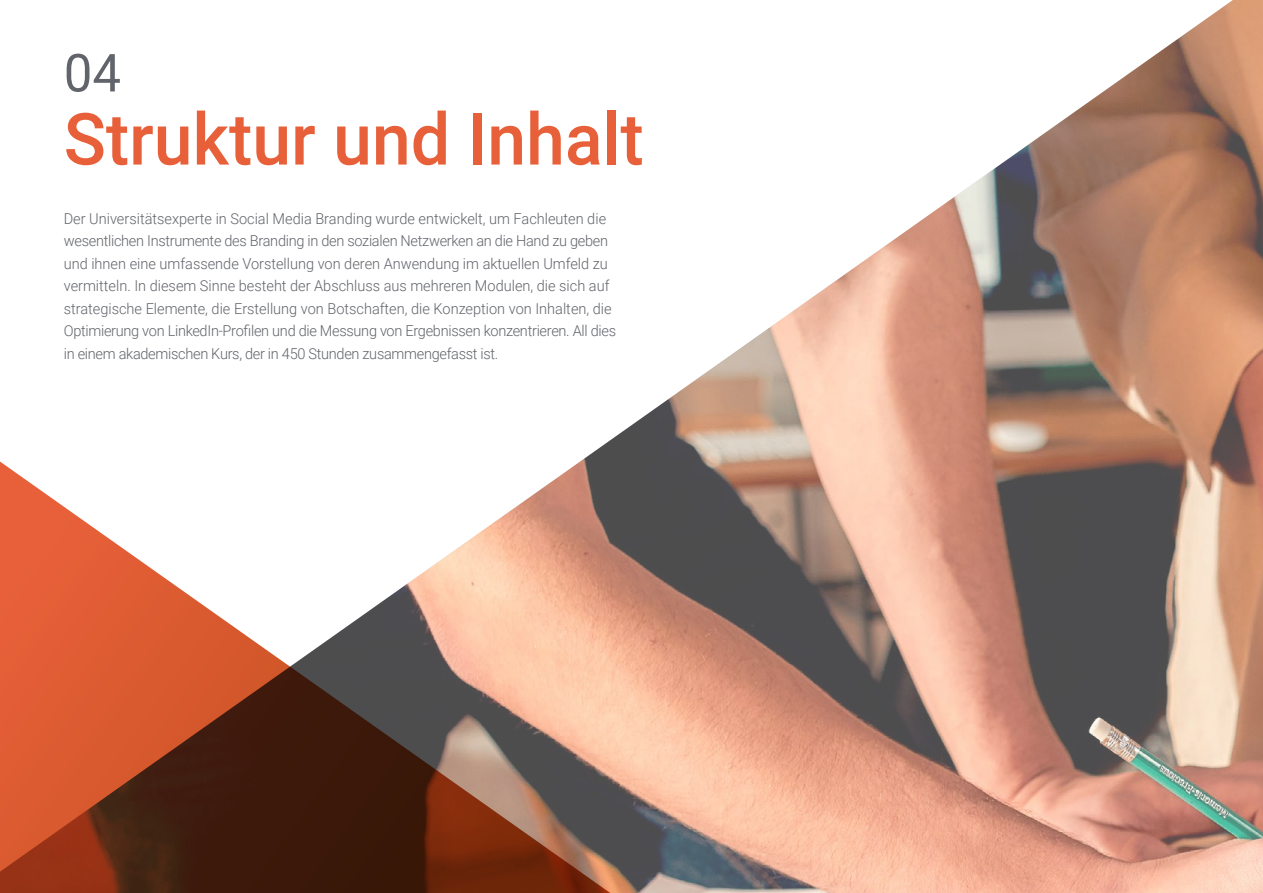
<style>
.page{position:relative;width:1263px;height:893px;background:#fff}
.page>*{position:absolute;margin:0;border:0;box-sizing:border-box;transform-origin:0 0}
.t1{font:500 72px "Roboto";color:#e7603a}
.t2{font:52.5px "Roboto";color:#61646a}
.t3{font:300 15px/22.5px "Roboto";color:#61646a}
</style>
<div class="page">
<img style="left:602px;top:0;width:661px;height:893px">
<svg style="left:0;top:446px;width:640px;height:447px"></svg>
<h2 class="t2" style="left:64px;top:36px;width:59px">04</h2>
<h1 class="t1" style="left:64px;top:89px;width:581px">Struktur und Inhalt</h1>
<p class="t3" style="left:64px;top:207px;width:554px">Der Universitätsexperte in Social Media Branding wurde entwickelt, um Fachleuten die wesentlichen Instrumente des Branding in den sozialen Netzwerken an die Hand zu geben und ihnen eine umfassende Vorstellung von deren Anwendung im aktuellen Umfeld zu vermitteln. In diesem Sinne besteht der Abschluss aus mehreren Modulen, die sich auf strategische Elemente, die Erstellung von Botschaften, die Konzeption von Inhalten, die Optimierung von LinkedIn-Profilen und die Messung von Ergebnissen konzentrieren. All dies in einem akademischen Kurs, der in 450 Stunden zusammengefasst ist.</p>
</div>
